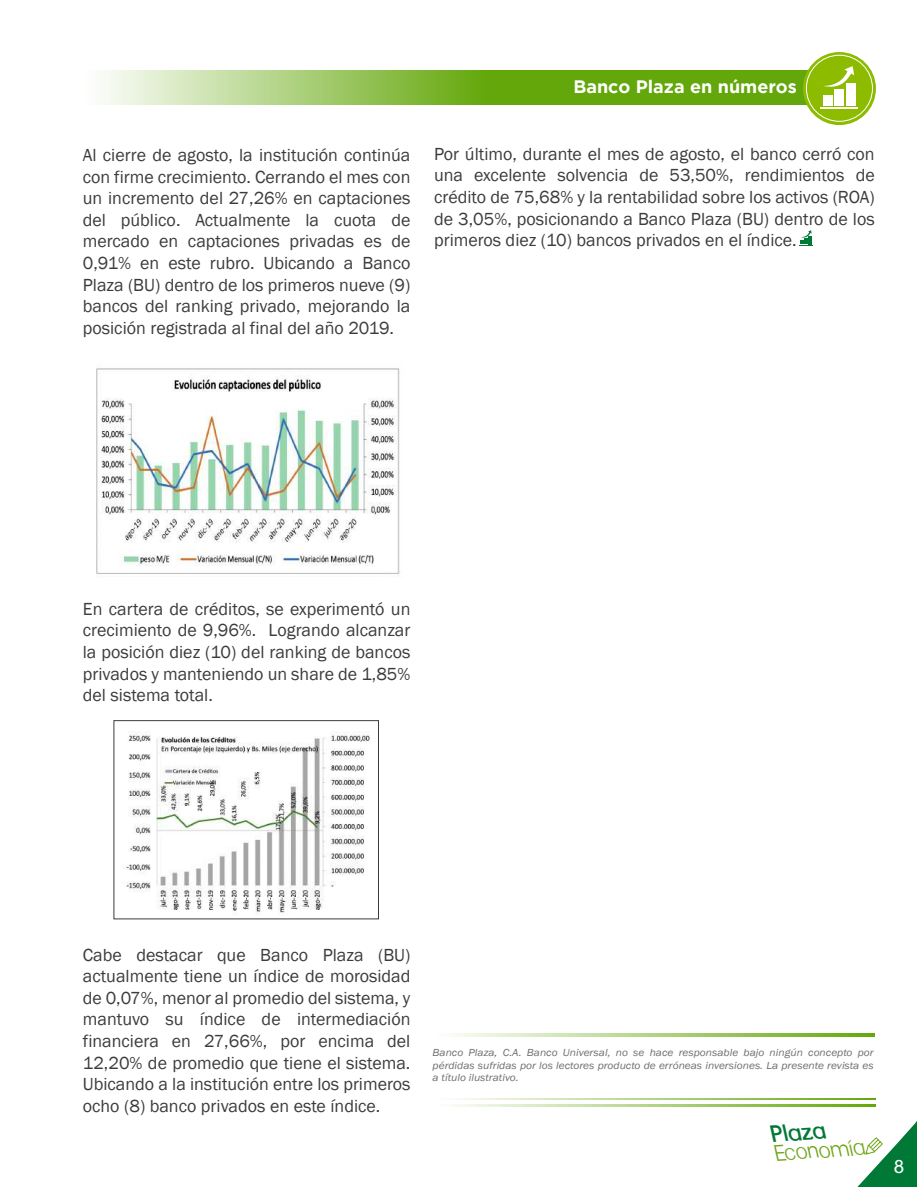
<style>
.page{position:relative;width:917px;height:1187px;background:#fff}
.page>*{position:absolute;margin:0;border:0;box-sizing:border-box;transform-origin:0 0}
.t1{font:italic 23.1px "Clemente P Dai";color:#007836;scale:.95 1}
.t2{font:italic 300 22.05px "Clemente P Dae";color:#6ea516;scale:.95 1}
.t3{font:18px/21.6px "Franklin Gothic";color:#3c3c3b;text-align:justify}
.t4{font:700 18px "Gotham";color:#fff}
.t5{font:18px "Clemente P Dai";color:#fff;scale:.94 1}
.t6{font:italic 10.5px/12.6px "Franklin Gothic";color:#706f6f;text-align:justify;scale:1.09 1}
</style>
<div class="page">
<svg style="left:858px;top:1121px;width:59px;height:65px"></svg>
<svg style="left:101px;top:70px;width:707px;height:35px;background:#8cbe4a"></svg>
<svg style="left:803px;top:52px;width:73px;height:73px;background:#95bf12"></svg>
<div style="left:806px;top:55px;width:66px;height:66px;border:1px solid #fff;border-radius:50%"></div>
<svg style="left:452px;top:1033px;width:423px;height:3px"></svg>
<svg style="left:454px;top:1104px;width:421px;height:2px"></svg>
<svg style="left:454px;top:1098px;width:421px;height:1px"></svg>
<svg style="left:800px;top:230px;width:13px;height:16px"></svg>
<div style="left:846px;top:83px;width:10px;height:23px;background:#fff"></div>
<div style="left:834px;top:90px;width:10px;height:16px;background:#fff"></div>
<div style="left:823px;top:95px;width:9px;height:11px;background:#fff"></div>
<svg style="left:823px;top:66px;width:31px;height:24px"></svg>
<hr style="left:821px;top:107px;width:37px;height:2px;background:#fff">
<img style="left:96px;top:368px;width:304px;height:208px">
<img style="left:122px;top:732px;width:256px;height:188px">
<div style="left:114px;top:720px;width:265px;height:199px;border:1px solid #3c3c3b"></div>
<p class="t3" style="left:83px;top:144px;width:329px">Al cierre de agosto, la institución continúa con firme crecimiento. Cerrando el mes con un incremento del 27,26% en captaciones del público. Actualmente la cuota de mercado en captaciones privadas es de 0,91% en este rubro. Ubicando a Banco Plaza (BU) dentro de los primeros nueve (9) bancos del ranking privado, mejorando la posición registrada al final del año 2019.</p>
<p class="t4" style="left:573px;top:76px;width:225px">Banco Plaza en números</p>
<p class="t3" style="left:434px;top:143px;width:442px">Por último, durante el mes de agosto, el banco cerró con una excelente solvencia de 53,50%, rendimientos de crédito de 75,68% y la rentabilidad sobre los activos (ROA) de 3,05%, posicionando a Banco Plaza (BU) dentro de los primeros diez (10) bancos privados en el índice.</p>
<p class="t3" style="left:83px;top:598px;width:329px">En cartera de créditos, se experimentó un crecimiento de 9,96%. Logrando alcanzar la posición diez (10) del ranking de bancos privados y manteniendo un share de 1,85% del sistema total.</p>
<p class="t3" style="left:83px;top:944px;width:329px">Cabe destacar que Banco Plaza (BU) actualmente tiene un índice de morosidad de 0,07%, menor al promedio del sistema, y mantuvo su índice de intermediación financiera en 27,66%, por encima del 12,20% de promedio que tiene el sistema.<br>Ubicando a la institución entre los primeros ocho (8) banco privados en este índice.</p>
<p class="t6" style="left:432px;top:1046px;width:406px">Banco Plaza, C.A. Banco Universal, no se hace responsable bajo ningún concepto por pérdidas sufridas por los lectores producto de erróneas inversiones. La presente revista es a título ilustrativo.</p>
<p class="t1" style="left:771px;top:1120px;width:60px;rotate:-4deg">Plaza</p>
<p class="t2" style="left:775px;top:1140px;width:96px;rotate:-4deg">Economía</p>
<p class="t5" style="left:893px;top:1156px;width:13px">8</p>
</div>
